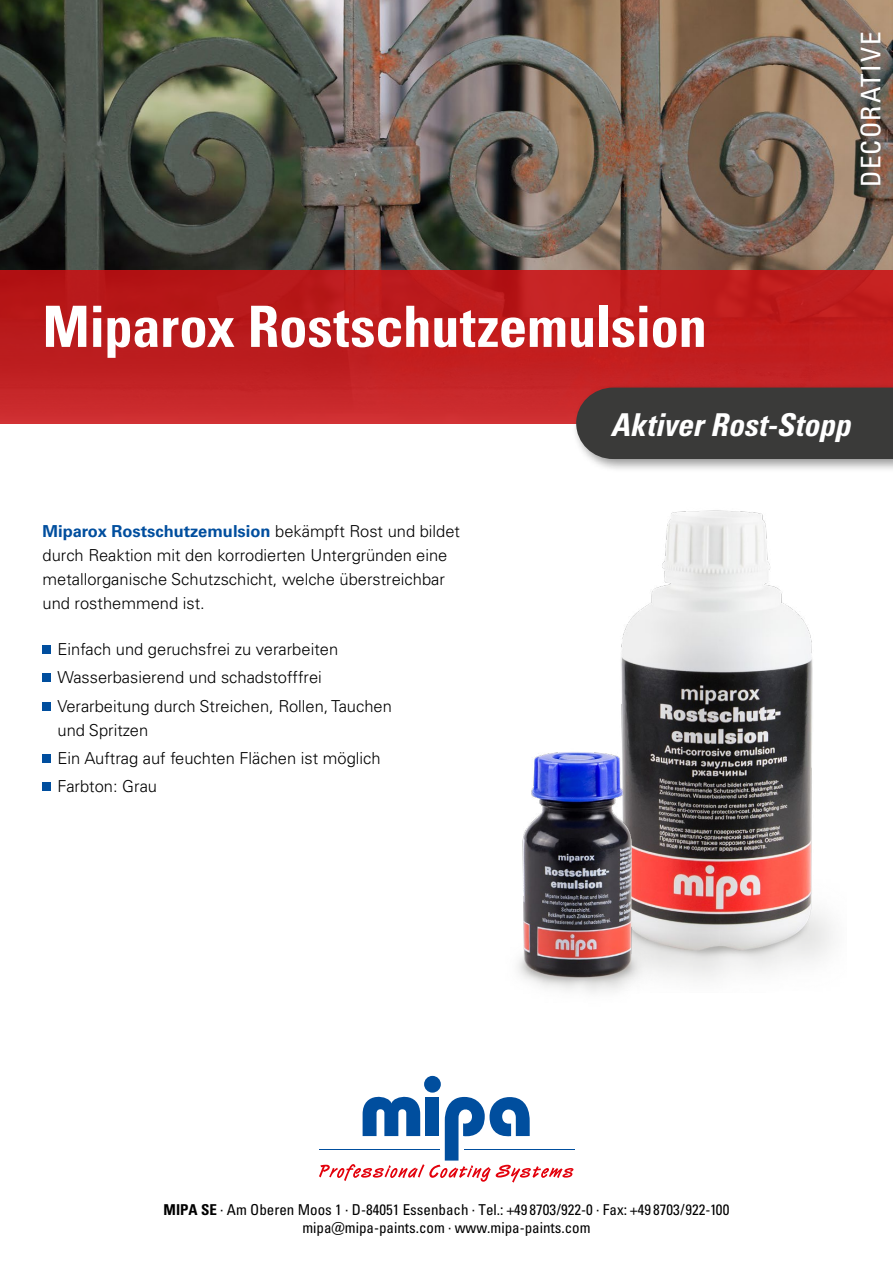
<style>
.page{position:relative;width:893px;height:1263px;background:#fff}
.page>*{position:absolute;margin:0;border:0;box-sizing:border-box;transform-origin:0 0}
.t1{font:57px "Univers LTCYR 67 Bold Cond";letter-spacing:-.01em;color:#fff}
.t2{font:31.5px "Univers LTCYR 67 Bold Cond Obl";color:#fff}
.t3{font:condensed 27px "Univers LTCYR 57";letter-spacing:.05em;color:#fff}
.t4{font:300 16.5px/28.2px "Univers LT Pro 45";color:#000}
.t5{font:700 16.5px "Univers LT Pro 65";color:#004e9e}
.t6{font:condensed 15px/18px "Univers LTCYR 57";color:#000;text-align:center}
.s1{font-family:"Univers LT Pro 45";font-weight:300;color:#000}
.s2{font-family:"Univers LTCYR 67 Bold Cond";font-stretch:normal}
</style>
<div class="page">
<img style="left:0;top:0;width:893px;height:270px">
<div style="left:0;top:270px;width:893px;height:154px;background:linear-gradient(to bottom,#b71515,#cb2b2d)"></div>
<div style="left:572px;top:383px;width:321px;height:90px;background:#000;opacity:.4"></div>
<div style="left:576px;top:388px;width:317px;height:71px;background:#3a3a39"></div>
<hr style="left:464px;top:1149px;width:110px;height:1px;background:#004e9e">
<div style="left:424px;top:1076px;width:17px;height:16px;background:#004e9e;border-radius:50%"></div>
<svg style="left:319px;top:1091px;width:254px;height:91px"></svg>
<div style="left:43px;top:645px;width:8px;height:9px;background:#004e9e"></div>
<div style="left:43px;top:674px;width:8px;height:8px;background:#004e9e"></div>
<div style="left:43px;top:702px;width:8px;height:8px;background:#004e9e"></div>
<div style="left:43px;top:754px;width:8px;height:8px;background:#004e9e"></div>
<div style="left:43px;top:782px;width:8px;height:9px;background:#004e9e"></div>
<img style="left:621px;top:510px;width:212px;height:469px">
<img style="left:517px;top:740px;width:148px;height:252px">
<h3 class="t3" style="left:854px;top:187px;width:157px;rotate:-90deg">DECORATIVE</h3>
<h1 class="t1" style="left:43px;top:292px;width:666px">Miparox Rostschutzemulsion</h1>
<p class="t5" style="left:43px;top:521px;width:419px">Miparox Rostschutzemulsion <span class="s1">bekämpft Rost und bildet</span></p>
<p class="t4" style="left:43px;top:543px;width:406px;line-height:24px">durch Reaktion mit den korrodierten Untergründen eine metallorganische Schutzschicht, welche überstreichbar und rosthemmend ist.</p>
<p class="t4" style="left:58px;top:635px;width:336px">Einfach und geruchsfrei zu verarbeiten<br>Wasserbasierend und schadstofffrei<br>Verarbeitung durch Streichen, Rollen, Tauchen</p>
<p class="t4" style="left:58px;top:716px;width:325px">und Spritzen<br>Ein Auftrag auf feuchten Flächen ist möglich<br>Farbton: Grau</p>
<h2 class="t2" style="left:610px;top:405px;width:241px">Aktiver Rost-Stopp</h2>
<p class="t6" style="left:164px;top:1200px;width:567px"><span class="s2">MIPA SE</span> · Am Oberen Moos 1 · D-84051 Essenbach · Tel.: +49 8703/922-0 · Fax: +49 8703/922-100 mipa@mipa-paints.com · www.mipa-paints.com</p>
</div>
